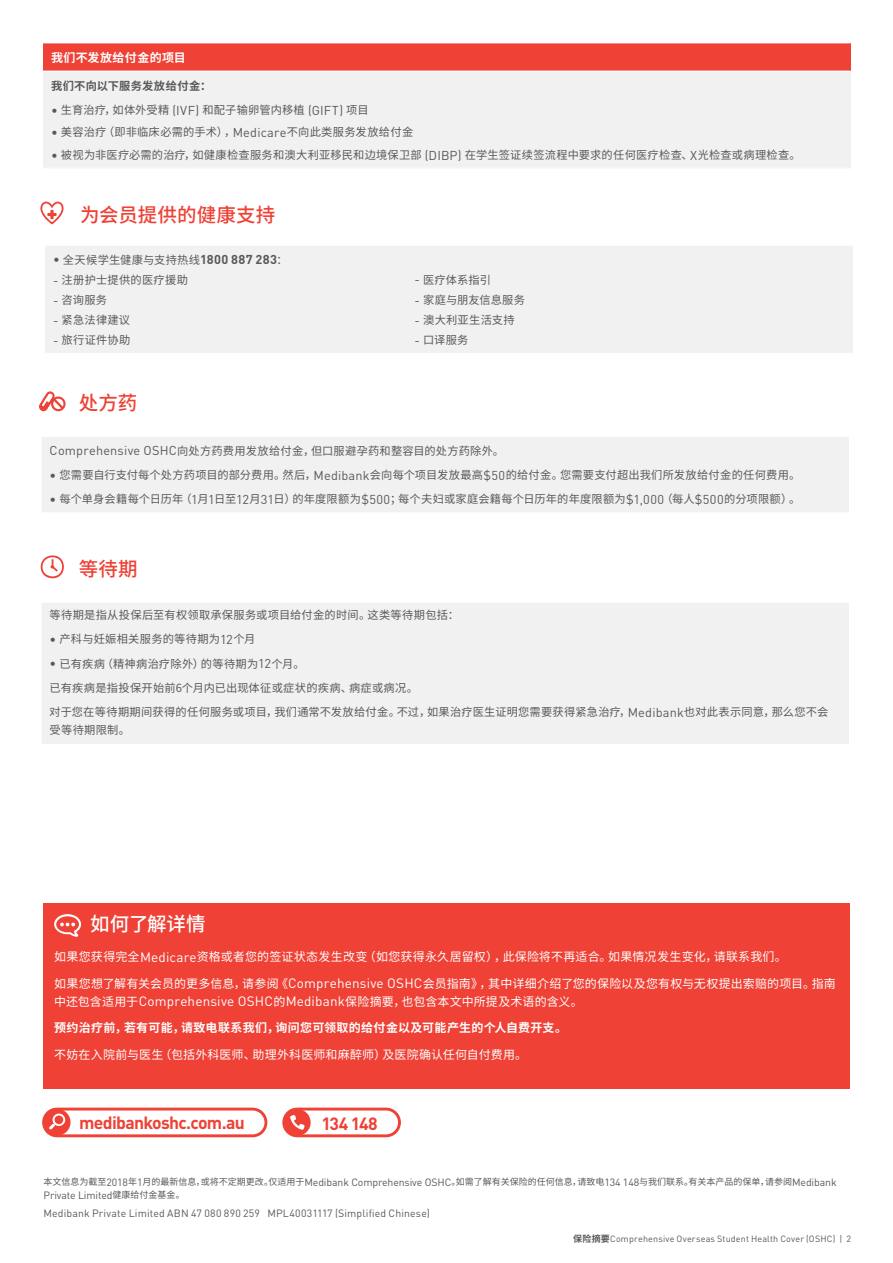
<style>
.page{position:relative;width:893px;height:1263px;background:#fff}
.page>*{position:absolute;margin:0;border:0;box-sizing:border-box;transform-origin:0 0}
.t1{font:500 19.5px "Source Han Sans CN";letter-spacing:.01em;color:#ef4135}
.t2{font:500 19.5px "Source Han Sans CN";letter-spacing:-.01em;color:#fff}
.t3{font:700 17.55px "DIN";letter-spacing:-.04em;color:#ef4135}
.t4{font:12px/18px "Source Han Sans CN";letter-spacing:.015em;color:#fff}
.t5{font:700 12px "Source Han Sans CN";letter-spacing:.025em;color:#fff}
.t6{font:11.25px/24.5px "Source Han Sans CN";letter-spacing:.015em;color:#58595b}
.t7{font:700 11.25px "Source Han Sans CN";letter-spacing:.03em;color:#58595b}
.t8{font:10.5px/17.7px "DIN";letter-spacing:.01em;color:#58595b}
.t9{font:9px "Source Han Sans CN";color:#58595b}
.t10{font:9px "DIN";letter-spacing:.02em;color:#58595b}
.s1{font-family:"DIN";font-size:12.75px}
.s2{font-family:"DIN";font-weight:700;font-size:12.75px}
.s3{font-family:"DIN";font-size:13.5px}
.s4{font-family:"DIN";font-size:10.5px}
.s5{font-family:"Source Han Sans CN";font-size:9px}
.s6{font-family:"Source Han Sans CN";font-weight:700}
</style>
<div class="page">
<div style="left:43px;top:43px;width:807px;height:28px;background:#ef4135"></div>
<div style="left:43px;top:71px;width:807px;height:97px;background:#f1f1f2"></div>
<hr style="left:42px;top:43px;width:808px;height:1px;background:#fff">
<hr style="left:43px;top:71px;width:807px;height:1px;background:#fff">
<div style="left:44px;top:903px;width:806px;height:185px;background:#ef4135"></div>
<svg style="left:54px;top:914px;width:27px;height:23px"></svg>
<svg style="left:286px;top:1111px;width:25px;height:22px"></svg>
<div style="left:282px;top:1107px;width:119px;height:30px;border:3px solid #ef4135;border-radius:13px"></div>
<svg style="left:46px;top:1111px;width:25px;height:22px"></svg>
<div style="left:42px;top:1107px;width:225px;height:30px;border:3px solid #ef4135;border-radius:13px"></div>
<svg style="left:41px;top:555px;width:23px;height:23px"></svg>
<div style="left:41px;top:602px;width:808px;height:142px;background:#f1f1f2"></div>
<hr style="left:41px;top:602px;width:1px;height:142px;background:#fff">
<hr style="left:41px;top:602px;width:808px;height:1px;background:#fff">
<div style="left:41px;top:437px;width:808px;height:76px;background:#f1f1f2"></div>
<hr style="left:41px;top:437px;width:1px;height:75px;background:#fff">
<hr style="left:41px;top:512px;width:808px;height:1px;background:#fff">
<svg style="left:39px;top:391px;width:27px;height:20px"></svg>
<svg style="left:40px;top:202px;width:24px;height:22px"></svg>
<div style="left:45px;top:245px;width:807px;height:108px;background:#f1f1f2"></div>
<hr style="left:44px;top:245px;width:808px;height:1px;background:#fff">
<p class="t5" style="left:51px;top:51px;width:136px">我们不发放给付金的项目</p>
<p class="t7" style="left:51px;top:80px;width:162px">我们不向以下服务发放给付金：</p>
<p class="t6" style="left:51px;top:98px;width:319px"><span class="s1">•</span> 生育治疗，如体外受精 <span class="s1">(IVF)</span> 和配子输卵管内移植 <span class="s1">(GIFT)</span> 项目</p>
<p class="t6" style="left:51px;top:120px;width:364px"><span class="s1">•</span> 美容治疗（即非临床必需的手术），<span class="s1">Medicare</span>不向此类服务发放给付金</p>
<p class="t6" style="left:51px;top:143px;width:751px"><span class="s1">•</span> 被视为非医疗必需的治疗，如健康检查服务和澳大利亚移民和边境保卫部 <span class="s1">(DIBP)</span> 在学生签证续签流程中要求的任何医疗检查、<span class="s1">X</span>光检查或病理检查。</p>
<h1 class="t1" style="left:80px;top:203px;width:197px">为会员提供的健康支持</h1>
<p class="t6" style="left:53px;top:247px;width:236px"><span class="s1">•</span> 全天候学生健康与支持热线<span class="s2">1800 887 283</span>：</p>
<p class="t6" style="left:53px;top:268px;width:136px"><span class="s1">-</span> 注册护士提供的医疗援助</p>
<p class="t6" style="left:414px;top:268px;width:78px"><span class="s1">-</span> 医疗体系指引</p>
<p class="t6" style="left:53px;top:288px;width:56px"><span class="s1">-</span> 咨询服务</p>
<p class="t6" style="left:414px;top:288px;width:112px"><span class="s1">-</span> 家庭与朋友信息服务</p>
<p class="t6" style="left:53px;top:308px;width:78px"><span class="s1">-</span> 紧急法律建议</p>
<p class="t6" style="left:414px;top:308px;width:102px"><span class="s1">-</span> 澳大利亚生活支持</p>
<p class="t6" style="left:53px;top:328px;width:79px"><span class="s1">-</span> 旅行证件协助</p>
<p class="t6" style="left:414px;top:328px;width:56px"><span class="s1">-</span> 口译服务</p>
<h1 class="t1" style="left:79px;top:392px;width:60px">处方药</h1>
<p class="t6" style="left:50px;top:439px;width:456px"><span class="s1">Comprehensive OSHC</span>向处方药费用发放给付金，但口服避孕药和整容目的处方药除外。</p>
<p class="t6" style="left:50px;top:463px;width:752px"><span class="s1">•</span> 您需要自行支付每个处方药项目的部分费用。然后，<span class="s1">Medibank</span>会向每个项目发放最高<span class="s1">$50</span>的给付金。您需要支付超出我们所发放给付金的任何费用。</p>
<p class="t6" style="left:50px;top:487px;width:752px"><span class="s1">•</span> 每个单身会籍每个日历年（<span class="s1">1</span>月<span class="s1">1</span>日至<span class="s1">12</span>月<span class="s1">31</span>日）的年度限额为<span class="s1">$500</span>；每个夫妇或家庭会籍每个日历年的年度限额为<span class="s1">$1,000</span>（每人<span class="s1">$500</span>的分项限额）。</p>
<h1 class="t1" style="left:79px;top:557px;width:61px">等待期</h1>
<p class="t6" style="left:50px;top:603px;width:411px">等待期是指从投保后至有权领取承保服务或项目给付金的时间。这类等待期包括：</p>
<p class="t6" style="left:50px;top:627px;width:207px"><span class="s1">•</span> 产科与妊娠相关服务的等待期为<span class="s1">12</span>个月</p>
<p class="t6" style="left:50px;top:651px;width:780px"><span class="s1">•</span> 已有疾病（精神病治疗除外）的等待期为<span class="s1">12</span>个月。<br>已有疾病是指投保开始前6个月内已出现体征或症状的疾病、病症或病况。<br>对于您在等待期期间获得的任何服务或项目，我们通常不发放给付金。不过，如果治疗医生证明您需要获得紧急治疗，<span class="s1">Medibank</span>也对此表示同意，那么您不会</p>
<p class="t6" style="left:50px;top:718px;width:82px">受等待期限制。</p>
<h1 class="t2" style="left:90px;top:913px;width:117px">如何了解详情</h1>
<p class="t4" style="left:54px;top:948px;width:734px">如果您获得完全<span class="s3">Medicare</span>资格或者您的签证状态发生改变（如您获得永久居留权），此保险将不再适合。如果情况发生变化，请联系我们。</p>
<p class="t4" style="left:54px;top:974px;width:783px">如果您想了解有关会员的更多信息，请参阅《<span class="s3">Comprehensive OSHC</span>会员指南》，其中详细介绍了您的保险以及您有权与无权提出索赔的项目。指南中还包含适用于<span class="s3">Comprehensive OSHC</span>的<span class="s3">Medibank</span>保险摘要，也包含本文中所提及术语的含义。</p>
<p class="t5" style="left:54px;top:1021px;width:514px">预约治疗前，若有可能，请致电联系我们，询问您可领取的给付金以及可能产生的个人自费开支。</p>
<p class="t4" style="left:54px;top:1045px;width:474px">不妨在入院前与医生（包括外科医师、助理外科医师和麻醉师）及医院确认任何自付费用。</p>
<h2 class="t3" style="left:79px;top:1111px;width:167px">medibankoshc.com.au</h2>
<h2 class="t3" style="left:321px;top:1112px;width:58px">134 148</h2>
<p class="t9" style="left:44px;top:1176px;width:795px">本文信息为截至<span class="s4">2018</span>年<span class="s4">1</span>月的最新信息，或将不定期更改。仅适用于<span class="s4">Medibank Comprehensive OSHC</span>。如需了解有关保险的任何信息，请致电<span class="s4">134 148</span>与我们联系。有关本产品的保单，请参阅<span class="s4">Medibank</span></p>
<p class="t8" style="left:44px;top:1186px;width:388px">Private Limited<span class="s5">健康给付金基金。<br></span>Medibank Private Limited ABN 47 080 890 259 MPL40031117 (Simplified Chinese)</p>
<p class="t10" style="left:573px;top:1233px;width:280px"><span class="s6">保险摘要</span>Comprehensive Overseas Student Health Cover (OSHC) | 2</p>
</div>
